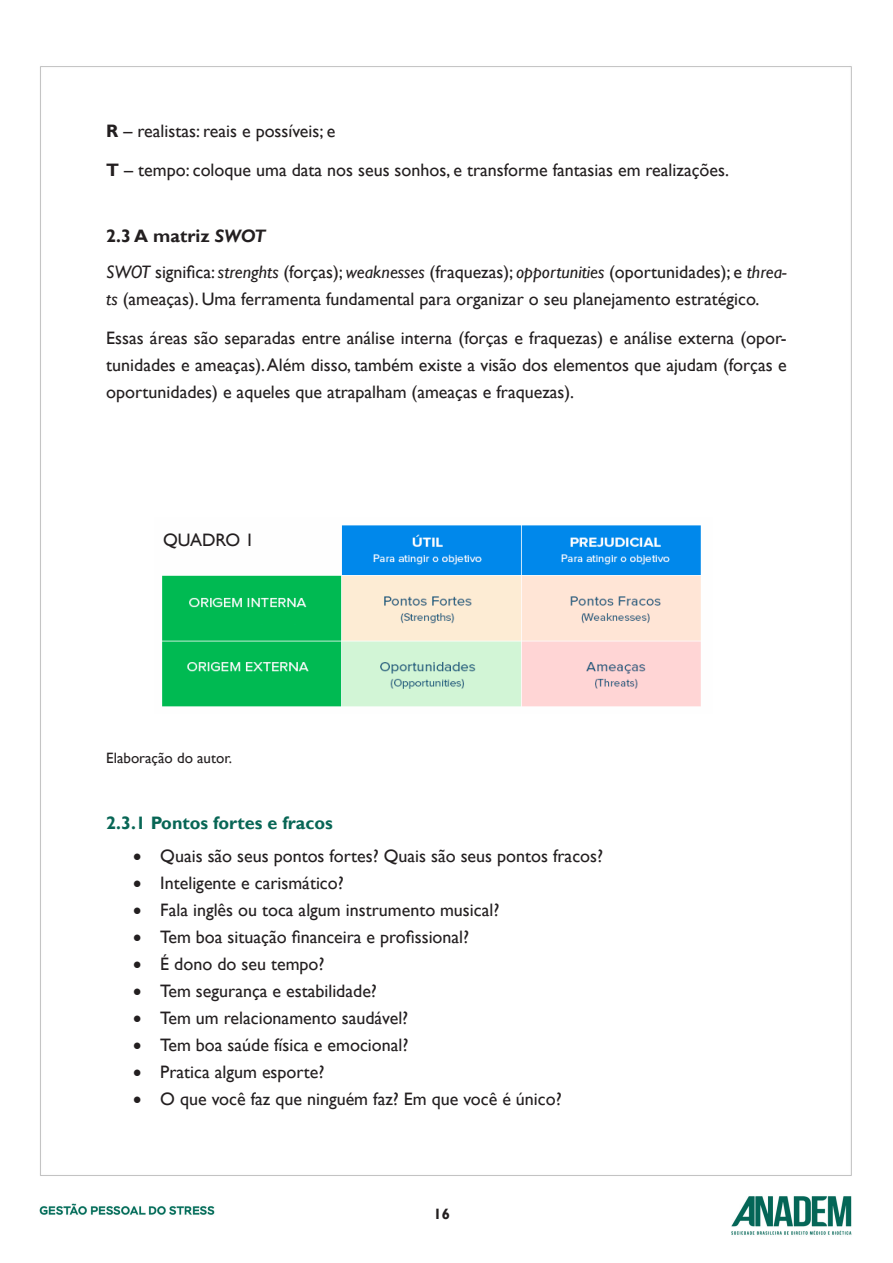
<style>
.page{position:relative;width:893px;height:1263px;background:#fff}
.page>*{position:absolute;margin:0;border:0;box-sizing:border-box;transform-origin:0 0}
.t1{font:18px/27px "Gill Sans";color:#231f20}
.Heading_3{font:700 18px "Gill Sans";color:#086655}
.Heading_2{font:700 18px "Gill Sans";color:#231f20}
.t2{font:15px "Gill Sans";color:#231f20}
.t3{font:700 15px "Gill Sans";color:#231f20}
.s1{font-weight:700}
.s2{font-style:italic}
</style>
<div class="page">
<img style="left:39px;top:66px;width:813px;height:1169px">
<img style="left:154px;top:518px;width:559px;height:196px">
<p class="t1" style="left:106px;top:118px;width:231px"><span class="s1">R</span> – realistas: reais e possíveis; e</p>
<p class="t1" style="left:106px;top:157px;width:624px"><span class="s1">T</span> – tempo: coloque uma data nos seus sonhos, e transforme fantasias em realizações.</p>
<p class="Heading_2" style="left:106px;top:225px;width:161px">2.3 A matriz <span class="s2">SWOT</span></p>
<p class="t1" style="left:106px;top:259px;width:682px"><span class="s2">SWOT</span> significa: <span class="s2">strenghts</span> (forças); <span class="s2">weaknesses</span> (fraquezas); <span class="s2">opportunities</span> (oportunidades); e <span class="s2">threa&shy;ts</span> (ameaças). Uma ferramenta fundamental para organizar o seu planejamento estratégico.</p>
<p class="t1" style="left:106px;top:325px;width:682px;text-align:justify">Essas áreas são separadas entre análise interna (forças e fraquezas) e análise externa (opor&shy;tunidades e ameaças). Além disso, também existe a visão dos elementos que ajudam (forças e oportunidades) e aqueles que atrapalham (ameaças e fraquezas).</p>
<p class="t1" style="left:163px;top:527px;width:93px">QUADRO 1</p>
<p class="t2" style="left:106px;top:749px;width:127px">Elaboração do autor.</p>
<p class="Heading_3" style="left:106px;top:812px;width:228px">2.3.1 Pontos fortes e fracos</p>
<p class="t1" style="left:133px;top:843px;width:471px">• Quais são seus pontos fortes? Quais são seus pontos fracos?</p>
<p class="t1" style="left:133px;top:870px;width:212px">• Inteligente e carismático?</p>
<p class="t1" style="left:133px;top:897px;width:367px">• Fala inglês ou toca algum instrumento musical?</p>
<p class="t1" style="left:133px;top:924px;width:337px">• Tem boa situação financeira e profissional?</p>
<p class="t1" style="left:133px;top:951px;width:193px">• É dono do seu tempo?</p>
<p class="t1" style="left:133px;top:978px;width:245px">• Tem segurança e estabilidade?</p>
<p class="t1" style="left:133px;top:1005px;width:276px">• Tem um relacionamento saudável?</p>
<p class="t1" style="left:133px;top:1032px;width:277px">• Tem boa saúde física e emocional?</p>
<p class="t1" style="left:133px;top:1059px;width:193px">• Pratica algum esporte?</p>
<p class="t1" style="left:133px;top:1086px;width:430px">• O que você faz que ninguém faz? Em que você é único?</p>
<p class="t3" style="left:434px;top:1205px;width:18px">16</p>
</div>
